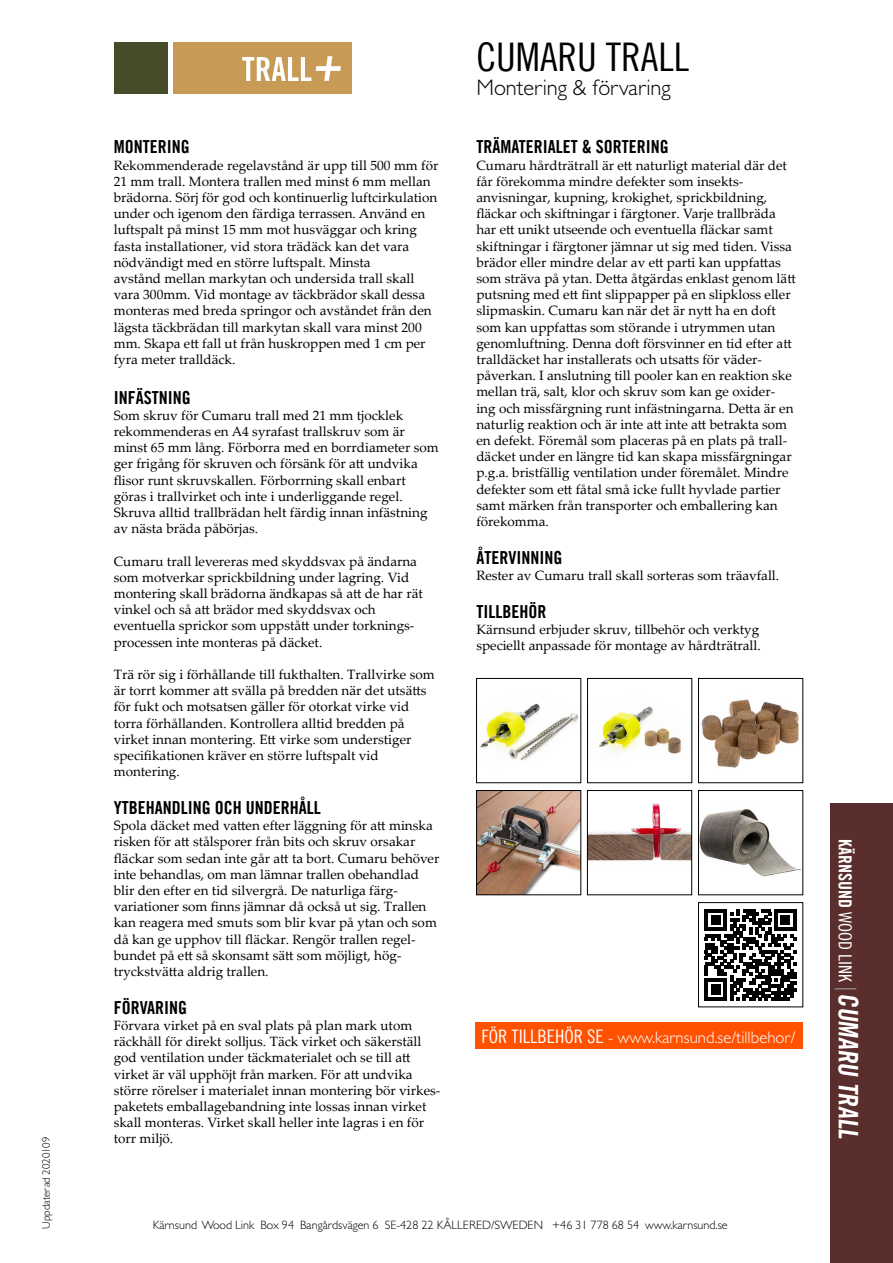
<style>
.page{position:relative;width:893px;height:1263px;background:#fff}
.page>*{position:absolute;margin:0;border:0;box-sizing:border-box;transform-origin:0 0}
.t1{font:39.45px "Trade Gothic LT Cond Eighteen";color:#000}
.t2{font:27px "Trade Gothic LT Bold Cond Twenty";color:#fff}
.t3{font:300 22.5px "Gill Sans MT Pro";color:#000}
.t4{font:18px "Trade Gothic LT Bold Cond Twenty";color:#000}
.t5{font:18px "Trade Gothic LT Bold Cond Twenty";color:#fff}
.t6{font:300 16.8px "Gill Sans MT Pro";color:#fff}
.t7{font:13.5px/16.2px "Palatino Linotype";color:#000}
.t8{font:300 12.15px "Gill Sans MT Pro";color:#000}
.t9{font:300 10.95px "Gill Sans MT Pro";color:#000}
.s1{font-family:"Trade Gothic LT Cond Eighteen";font-weight:400;font-size:18.6px}
.s2{font-family:"Trade Gothic LT Cond Eighteen"}
</style>
<div class="page">
<div style="left:173px;top:43px;width:179px;height:51px;background:#c79a55"></div>
<div style="left:114px;top:43px;width:55px;height:51px;background:#464c27"></div>
<svg style="left:242px;top:56px;width:99px;height:25px"></svg>
<div style="left:830px;top:804px;width:63px;height:459px;background:#592e2c"></div>
<svg style="left:835px;top:988px;width:21px;height:1px"></svg>
<div style="left:475px;top:1023px;width:328px;height:26px;background:#ff5100"></div>
<img style="left:480px;top:703px;width:98px;height:58px">
<div style="left:476px;top:678px;width:105px;height:105px;border:1px solid #000"></div>
<img style="left:599px;top:706px;width:83px;height:48px">
<div style="left:587px;top:678px;width:105px;height:105px;border:1px solid #000"></div>
<img style="left:701px;top:699px;width:98px;height:69px">
<div style="left:698px;top:678px;width:105px;height:105px;border:1px solid #000"></div>
<img style="left:589px;top:803px;width:101px;height:58px">
<div style="left:587px;top:790px;width:105px;height:105px;border:1px solid #000"></div>
<img style="left:700px;top:808px;width:101px;height:69px">
<div style="left:698px;top:790px;width:105px;height:105px;border:1px solid #000"></div>
<img style="left:478px;top:792px;width:101px;height:101px">
<div style="left:476px;top:790px;width:105px;height:105px;border:1px solid #000"></div>
<svg style="left:705px;top:909px;width:91px;height:91px"></svg>
<hr style="left:771px;top:997px;width:19px;height:3px;background:#000">
<div style="left:698px;top:902px;width:105px;height:105px;border:1px solid #000"></div>
<p class="t9" style="left:40px;top:1229px;width:94px;rotate:-90deg">Uppdaterad 2020109</p>
<p class="t4" style="left:114px;top:136px;width:77px">MONTERING</p>
<p class="t7" style="left:114px;top:156px;width:326px">Rekommenderade regelavstånd är upp till 500 mm för 21 mm trall. Montera trallen med minst 6 mm mellan brädorna. Sörj för god och kontinuerlig luftcirkulation under och igenom den färdiga terrassen. Använd en luftspalt på minst 15 mm mot husväggar och kring fasta installationer, vid stora trädäck kan det vara</p>
<p class="t7" style="left:114px;top:253px;width:258px">nödvändigt med en större luftspalt. Minsta</p>
<p class="t7" style="left:114px;top:270px;width:319px">avstånd mellan markytan och undersida trall skall vara 300mm. Vid montage av täckbrädor skall dessa monteras med breda springor och avståndet från den lägsta täckbrädan till markytan skall vara minst 200 mm. Skapa ett fall ut från huskroppen med 1 cm per fyra meter tralldäck.</p>
<p class="t4" style="left:114px;top:386px;width:78px">INFÄSTNING</p>
<p class="t7" style="left:114px;top:406px;width:291px">Som skruv för Cumaru trall med 21 mm tjocklek</p>
<p class="t7" style="left:114px;top:423px;width:327px">rekommenderas en A4 syrafast trallskruv som är minst 65 mm lång. Förborra med en borrdiameter som ger frigång för skruven och försänk för att undvika flisor runt skruvskallen. Förborrning skall enbart göras i trallvirket och inte i underliggande regel.<br>Skruva alltid trallbrädan helt färdig innan infästning av nästa bräda påbörjas.</p>
<p class="t7" style="left:114px;top:552px;width:311px">Cumaru trall levereras med skyddsvax på ändarna som motverkar sprickbildning under lagring. Vid montering skall brädorna ändkapas så att de har rät vinkel och så att brädor med skyddsvax och</p>
<p class="t7" style="left:114px;top:617px;width:302px">eventuella sprickor som uppstått under torknings&shy;processen inte monteras på däcket.</p>
<p class="t7" style="left:114px;top:666px;width:322px">Trä rör sig i förhållande till fukthalten. Trallvirke som är torrt kommer att svälla på bredden när det utsätts för fukt och motsatsen gäller för otorkat virke vid</p>
<p class="t7" style="left:114px;top:714px;width:292px">torra förhållanden. Kontrollera alltid bredden på</p>
<p class="t7" style="left:114px;top:730px;width:299px">virket innan montering. Ett virke som understiger specifikationen kräver en större luftspalt vid</p>
<p class="t7" style="left:114px;top:763px;width:68px">montering.</p>
<p class="t4" style="left:114px;top:797px;width:208px">YTBEHANDLING OCH UNDERHÅLL</p>
<p class="t7" style="left:114px;top:817px;width:327px">Spola däcket med vatten efter läggning för att minska risken för att stålsporer från bits och skruv orsakar fläckar som sedan inte går att ta bort. Cumaru behöver inte behandlas, om man lämnar trallen obehandlad blir den efter en tid silvergrå. De naturliga färg-</p>
<p class="t7" style="left:114px;top:898px;width:325px">variationer som finns jämnar då också ut sig. Trallen kan reagera med smuts som blir kvar på ytan och som då kan ge upphov till fläckar. Rengör trallen regel&shy;bundet på ett så skonsamt sätt som möjligt, hög-</p>
<p class="t7" style="left:114px;top:963px;width:156px">tryckstvätta aldrig trallen.</p>
<p class="t4" style="left:114px;top:996px;width:75px">FÖRVARING</p>
<p class="t7" style="left:114px;top:1017px;width:300px">Förvara virket på en sval plats på plan mark utom</p>
<p class="t7" style="left:114px;top:1033px;width:328px">räckhåll för direkt solljus. Täck virket och säkerställ god ventilation under täckmaterialet och se till att virket är väl upphöjt från marken. För att undvika större rörelser i materialet innan montering bör virkes&shy;paketets emballagebandning inte lossas innan virket skall monteras. Virket skall heller inte lagras i en för torr miljö.</p>
<p class="t1" style="left:476px;top:34px;width:214px">CUMARU TRALL</p>
<p class="t3" style="left:476px;top:74px;width:196px">Montering &amp; förvaring</p>
<p class="t4" style="left:476px;top:136px;width:194px">TRÄMATERIALET &amp; SORTERING</p>
<p class="t7" style="left:476px;top:156px;width:312px">Cumaru hårdträtrall är ett naturligt material där det får förekomma mindre defekter som insekts-</p>
<p class="t7" style="left:476px;top:189px;width:321px">anvisningar, kupning, krokighet, sprickbildning, fläckar och skiftningar i färgtoner. Varje trallbräda har ett unikt utseende och eventuella fläckar samt skiftningar i färgtoner jämnar ut sig med tiden. Vissa brädor eller mindre delar av ett parti kan uppfattas som sträva på ytan. Detta åtgärdas enklast genom lätt putsning med ett fint slippapper på en slipkloss eller slipmaskin. Cumaru kan när det är nytt ha en doft som kan uppfattas som störande i utrymmen utan genomluftning. Denna doft försvinner en tid efter att tralldäcket har installerats och utsatts för väder-</p>
<p class="t7" style="left:476px;top:367px;width:319px">påverkan. I anslutning till pooler kan en reaktion ske mellan trä, salt, klor och skruv som kan ge oxider&shy;ing och missfärgning runt infästningarna. Detta är en naturlig reaktion och är inte att inte att betrakta som en defekt. Föremål som placeras på en plats på trall&shy;däcket under en längre tid kan skapa missfärgningar p.g.a. bristfällig ventilation under föremålet. Mindre defekter som ett fåtal små icke fullt hyvlade partier samt märken från transporter och emballering kan förekomma.</p>
<p class="t4" style="left:476px;top:546px;width:87px">ÅTERVINNING</p>
<p class="t7" style="left:476px;top:567px;width:304px">Rester av Cumaru trall skall sorteras som träavfall.</p>
<p class="t4" style="left:476px;top:600px;width:72px">TILLBEHÖR</p>
<p class="t7" style="left:476px;top:621px;width:284px">Kärnsund erbjuder skruv, tillbehör och verktyg</p>
<p class="t7" style="left:476px;top:637px;width:286px">speciellt anpassade för montage av hårdträtrall.</p>
<p class="t6" style="left:481px;top:1027px;width:316px"><span class="s1">FÖR TILLBEHÖR SE</span> - www.karnsund.se/tillbehor/</p>
<p class="t8" style="left:153px;top:1217px;width:577px">Kärnsund Wood Link Box 94 Bangårdsvägen 6 SE-428 22 KÅLLERED/SWEDEN +46 31 778 68 54 www.karnsund.se</p>
<p class="t5" style="left:856px;top:839px;width:145px;rotate:90deg">KÄRNSUND <span class="s2">WOOD LINK</span></p>
<p class="t2" style="left:865px;top:993px;width:152px;rotate:90deg">CUMARU TRALL</p>
</div>
